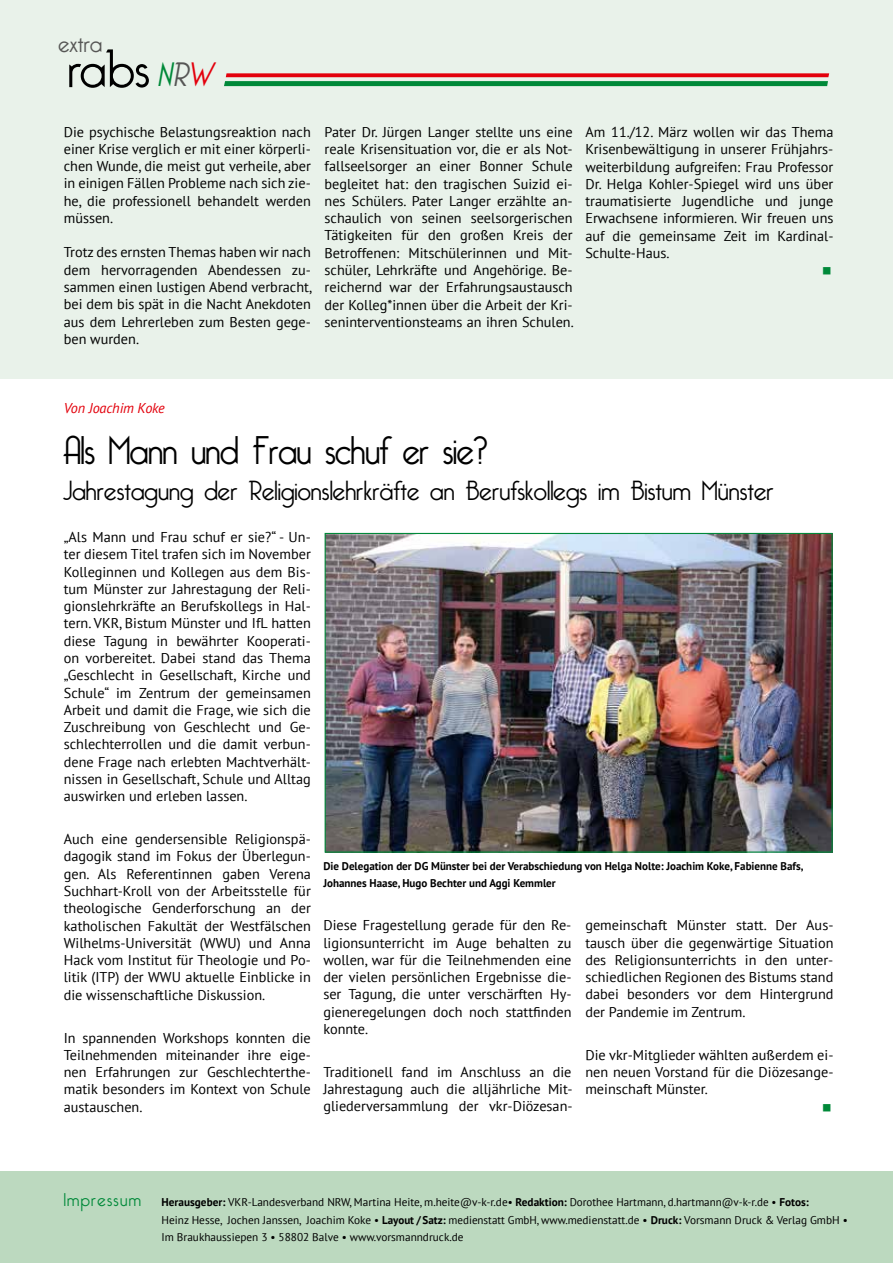
<style>
.page{position:relative;width:893px;height:1263px;background:#fff}
.page>*{position:absolute;margin:0;border:0;box-sizing:border-box;transform-origin:0 0}
.t1{font:300 52.65px "Bellerose";color:#000}
.t2{font:300 39px "Bellerose";letter-spacing:-.02em;color:#000;scale:.96 1}
.t3{font:300 27px "Bellerose";color:#000}
.t4{font:300 24px "Bellerose";color:#565655}
.t5{font:14.25px/17.2px "PT Sans";color:#000;text-align:justify}
.t6{font:italic 14.25px "PT Sans";letter-spacing:-.01em;color:#e3000c}
.t7{font:11.25px/17.2px "PT Sans";color:#000}
.t8{font:700 11.25px/17.2px "PT Sans";color:#000}
.s1{font-style:italic;font-size:33px;color:#008939}
.s2{font-style:italic;font-size:33px;color:#565655}
.s3{font-style:italic;font-size:33px;color:#e3000c}
.s4{font-family:"Bellerose";font-weight:300;font-size:18px;color:#008939}
.s5{font-weight:700}
</style>
<div class="page">
<div style="left:0;top:0;width:893px;height:378px;background:#e9f2ea"></div>
<svg style="left:224px;top:73px;width:605px;height:13px"></svg>
<div style="left:0;top:1172px;width:893px;height:91px;background:#bcd9bf"></div>
<img style="left:327px;top:535px;width:504px;height:316px">
<div style="left:325px;top:533px;width:508px;height:320px;border:1px solid #008939"></div>
<h3 class="t4" style="left:58px;top:30px;width:45px">extra</h3>
<h1 class="t1" style="left:68px;top:38px;width:153px">rabs <span class="s1">N</span><span class="s2">R</span><span class="s3">W</span></h1>
<p class="t5" style="left:64px;top:123px;width:249px">Die psychische Belastungsreaktion nach einer Krise verglich er mit einer körperli&shy;chen Wunde, die meist gut verheile, aber in einigen Fällen Probleme nach sich zie&shy;he, die professionell behandelt werden müssen.</p>
<p class="t5" style="left:64px;top:244px;width:250px">Trotz des ernsten Themas haben wir nach dem hervorragenden Abendessen zu&shy;sammen einen lustigen Abend verbracht, bei dem bis spät in die Nacht Anekdoten aus dem Lehrerleben zum Besten gege&shy;ben wurden.</p>
<p class="t5" style="left:325px;top:123px;width:251px">Pater Dr. Jürgen Langer stellte uns eine reale Krisensituation vor, die er als Not&shy;fallseelsorger an einer Bonner Schule begleitet hat: den tragischen Suizid ei&shy;nes Schülers. Pater Langer erzählte an&shy;schaulich von seinen seelsorgerischen Tätigkeiten für den großen Kreis der Betroffenen: Mitschülerinnen und Mit&shy;schüler, Lehrkräfte und Angehörige. Be&shy;reichernd war der Erfahrungsaustausch der Kolleg*innen über die Arbeit der Kri&shy;seninterventionsteams an ihren Schulen.</p>
<p class="t5" style="left:585px;top:123px;width:250px">Am 11./12. März wollen wir das Thema Krisenbewältigung in unserer Frühjahrs&shy;weiterbildung aufgreifen: Frau Professor Dr. Helga Kohler-Spiegel wird uns über traumatisierte Jugendliche und junge Erwachsene informieren. Wir freuen uns auf die gemeinsame Zeit im Kardinal-Schulte-Haus.</p>
<p class="t6" style="left:64px;top:399px;width:102px">Von Joachim Koke</p>
<h2 class="t2" style="left:63px;top:428px;width:444px">Als Mann und Frau schuf er sie?</h2>
<h3 class="t3" style="left:63px;top:475px;width:713px">Jahrestagung der Religionslehrkräfte an Berufskollegs im Bistum Münster</h3>
<p class="t5" style="left:64px;top:528px;width:249px">„Als Mann und Frau schuf er sie?“ - Un&shy;ter diesem Titel trafen sich im November Kolleginnen und Kollegen aus dem Bis&shy;tum Münster zur Jahrestagung der Reli&shy;gionslehrkräfte an Berufskollegs in Hal&shy;tern. VKR, Bistum Münster und IfL hatten diese Tagung in bewährter Kooperati&shy;on vorbereitet. Dabei stand das Thema „Geschlecht in Gesellschaft, Kirche und Schule“ im Zentrum der gemeinsamen Arbeit und damit die Frage, wie sich die Zuschreibung von Geschlecht und Ge&shy;schlechterrollen und die damit verbun&shy;dene Frage nach erlebten Machtverhält&shy;nissen in Gesellschaft, Schule und Alltag auswirken und erleben lassen.</p>
<p class="t5" style="left:64px;top:830px;width:249px">Auch eine gendersensible Religionspä&shy;dagogik stand im Fokus der Überlegun&shy;gen. Als Referentinnen gaben Verena Suchhart-Kroll von der Arbeitsstelle für theologische Genderforschung an der katholischen Fakultät der Westfälschen Wilhelms-Universität (WWU) und Anna Hack vom Institut für Theologie und Po&shy;litik (ITP) der WWU aktuelle Einblicke in die wissenschaftliche Diskussion.</p>
<p class="t5" style="left:64px;top:1029px;width:249px">In spannenden Workshops konnten die Teilnehmenden miteinander ihre eige&shy;nen Erfahrungen zur Geschlechterthe&shy;matik besonders im Kontext von Schule austauschen.</p>
<p class="t8" style="left:323px;top:857px;width:481px">Die Delegation der DG Münster bei der Verabschiedung von Helga Nolte: Joachim Koke, Fabienne Bafs,<br>Johannes Haase, Hugo Bechter und Aggi Kemmler</p>
<p class="t5" style="left:323px;top:916px;width:250px">Diese Fragestellung gerade für den Re&shy;ligionsunterricht im Auge behalten zu wollen, war für die Teilnehmenden eine der vielen persönlichen Ergebnisse die&shy;ser Tagung, die unter verschärften Hy&shy;gieneregelungen doch noch stattfinden konnte.</p>
<p class="t5" style="left:323px;top:1063px;width:251px">Traditionell fand im Anschluss an die Jahrestagung auch die alljährliche Mit&shy;gliederversammlung der vkr-Diözesan-</p>
<p class="t5" style="left:585px;top:916px;width:250px">gemeinschaft Münster statt. Der Aus&shy;tausch über die gegenwärtige Situation des Religionsunterrichts in den unter&shy;schiedlichen Regionen des Bistums stand dabei besonders vor dem Hintergrund der Pandemie im Zentrum.</p>
<p class="t5" style="left:585px;top:1046px;width:250px">Die vkr-Mitglieder wählten außerdem ei&shy;nen neuen Vorstand für die Diözesange&shy;meinschaft Münster.</p>
<p class="t7" style="left:162px;top:1193px;width:688px;text-indent:-98px"><span class="s4">Impressum</span> <span class="s5">Herausgeber:</span> VKR-Landesverband NRW, Martina Heite, m.heite@v-k-r.de• <span class="s5">Redaktion:</span> Dorothee Hartmann, d.hartmann@v-k-r.de • <span class="s5">Fotos:<br></span>Heinz Hesse, Jochen Janssen, Joachim Koke • <span class="s5">Layout / Satz:</span> medienstatt GmbH, www.medienstatt.de • <span class="s5">Druck:</span> Vorsmann Druck &amp; Verlag GmbH •<br>Im Braukhaussiepen 3 • 58802 Balve • www.vorsmanndruck.de</p>
</div>
